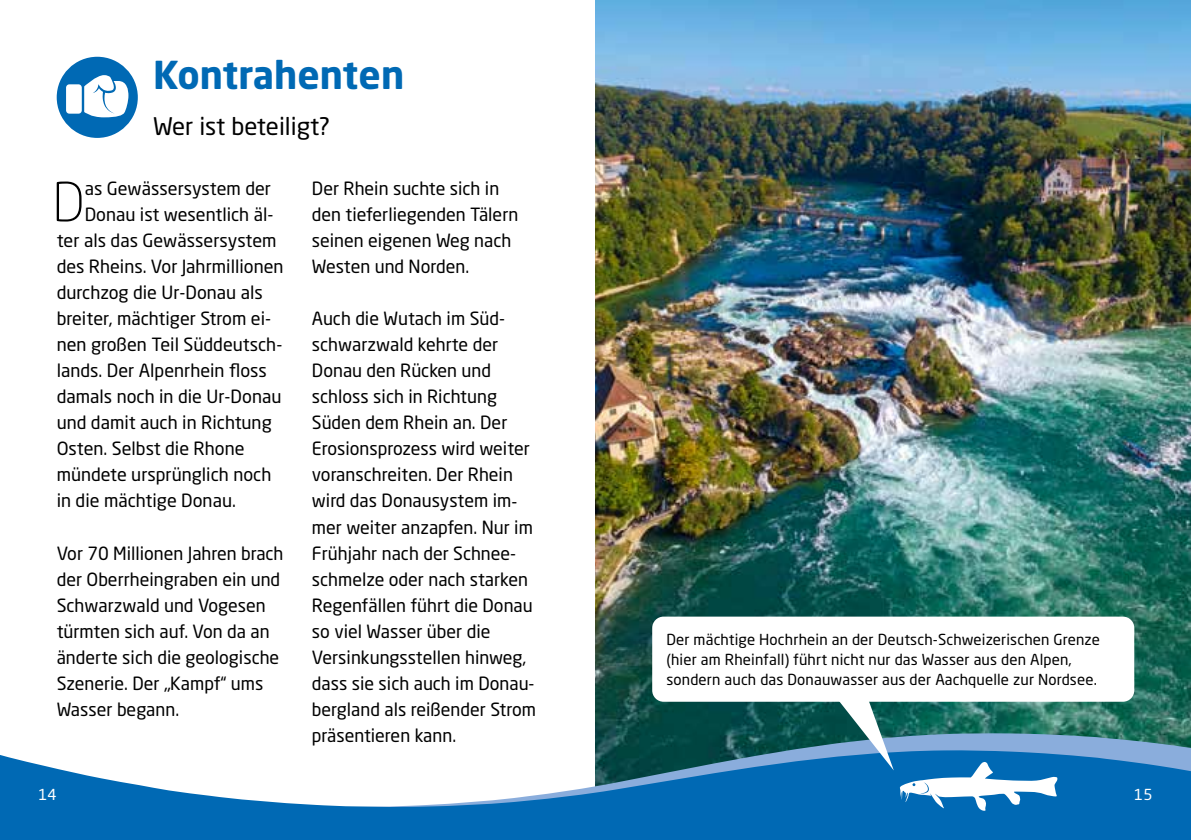
<style>
.page{position:relative;width:1191px;height:840px;background:#fff}
.page>*{position:absolute;margin:0;border:0;box-sizing:border-box;transform-origin:0 0}
.t1{font:300 53px "Neo Sans Std";color:#000}
.t2{font:700 38px "Neo Sans Std";color:#0069b4}
.t3{font:24px "Neo Sans Std";color:#000}
.t4{font:18px/26px "Neo Sans Std";color:#000}
.t5{font:15px/20px "Neo Sans Std";letter-spacing:.01em;color:#000}
.t6{font:15px "Neo Sans Std";color:#fff}
</style>
<div class="page">
<img style="left:595px;top:0;width:596px;height:664px">
<div style="left:57px;top:57px;width:81px;height:81px;background:#0069b4;border-radius:50%"></div>
<div style="left:66px;top:84px;width:16px;height:30px;background:#fff;border-radius:3px"></div>
<svg style="left:84px;top:75px;width:44px;height:42px"></svg>
<svg style="left:0;top:699px;width:1191px;height:140px"></svg>
<svg style="left:808px;top:701px;width:249px;height:109px;background:#3f88aa"></svg>
<div style="left:652px;top:616px;width:482px;height:85px;background:#fff;border-radius:11px"></div>
<h2 class="t2" style="left:153px;top:51px;width:253px">Kontrahenten</h2>
<h3 class="t3" style="left:153px;top:111px;width:178px">Wer ist beteiligt?</h3>
<h1 class="t1" style="left:52px;top:170px;width:34px">D</h1>
<p class="t4" style="left:85px;top:175px;width:188px">as Gewässersystem der</p>
<p class="t4" style="left:85px;top:201px;width:190px">Donau ist wesentlich äl-</p>
<p class="t4" style="left:57px;top:227px;width:221px">ter als das Gewässersystem</p>
<p class="t4" style="left:57px;top:253px;width:228px">des Rheins. Vor Jahrmillionen</p>
<p class="t4" style="left:57px;top:279px;width:208px">durchzog die Ur-Donau als</p>
<p class="t4" style="left:57px;top:305px;width:216px">breiter, mächtiger Strom ei-</p>
<p class="t4" style="left:57px;top:331px;width:227px">nen großen Teil Süddeutsch-</p>
<p class="t4" style="left:57px;top:357px;width:212px">lands. Der Alpenrhein floss</p>
<p class="t4" style="left:57px;top:383px;width:226px">damals noch in die Ur-Donau</p>
<p class="t4" style="left:57px;top:409px;width:216px">und damit auch in Richtung</p>
<p class="t4" style="left:57px;top:435px;width:189px">Osten. Selbst die Rhone</p>
<p class="t4" style="left:57px;top:461px;width:216px">mündete ursprünglich noch</p>
<p class="t4" style="left:57px;top:487px;width:181px">in die mächtige Donau.</p>
<p class="t4" style="left:57px;top:539px;width:228px">Vor 70 Millionen Jahren brach der Oberrheingraben ein und<br>Schwarzwald und Vogesen türmten sich auf. Von da an änderte sich die geologische<br>Szenerie. Der „Kampf“ ums<br>Wasser begann.</p>
<p class="t4" style="left:312px;top:175px;width:208px">Der Rhein suchte sich in den tieferliegenden Tälern seinen eigenen Weg nach<br>Westen und Norden.</p>
<p class="t4" style="left:312px;top:305px;width:225px">Auch die Wutach im Süd&shy;schwarzwald kehrte der<br>Donau den Rücken und schloss sich in Richtung<br>Süden dem Rhein an. Der<br>Erosionsprozess wird weiter voranschreiten. Der Rhein wird das Donausystem im&shy;mer weiter anzapfen. Nur im<br>Frühjahr nach der Schnee&shy;schmelze oder nach starken<br>Regenfällen führt die Donau so viel Wasser über die<br>Versinkungsstellen hinweg, dass sie sich auch im Donau&shy;bergland als reißender Strom präsentieren kann.</p>
<p class="t5" style="left:666px;top:628px;width:435px">Der mächtige Hochrhein an der Deutsch-Schweizerischen Grenze (hier am Rheinfall) führt nicht nur das Wasser aus den Alpen, sondern auch das Donauwasser aus der Aachquelle zur Nordsee.</p>
<p class="t6" style="left:39px;top:785px;width:20px">14</p>
<p class="t6" style="left:1134px;top:785px;width:20px">15</p>
</div>
